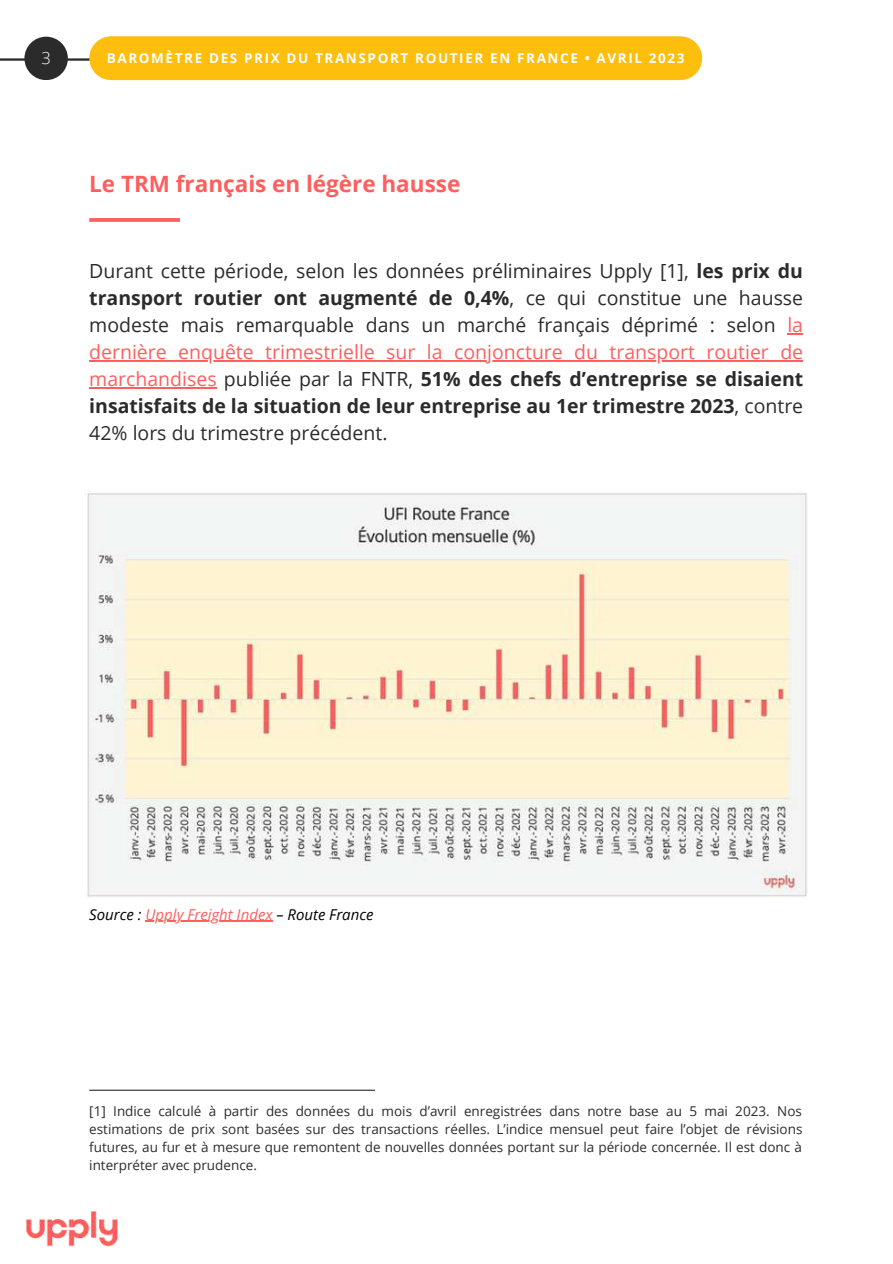
<style>
.page{position:relative;width:893px;height:1264px;background:#fff}
.page>*{position:absolute;margin:0;border:0;box-sizing:border-box;transform-origin:0 0}
.t1{font:700 22.5px "Open Sans";color:#ff5e5e}
.t2{font:19.5px/27px "Open Sans";color:#2b2b2b;text-align:justify}
.t3{font:300 16.5px "Open Sans";color:#fff}
.t4{font:italic 15px "Open Sans";color:#000}
.t5{font:13.5px/18px "Open Sans";color:#2b2b2b;text-align:justify}
.t6{font:700 13.5px "Open Sans";letter-spacing:.12em;color:#fff}
.s1{font-weight:700}
.s2{color:#ff5e5e}
</style>
<div class="page">
<img style="left:26px;top:1211px;width:92px;height:36px">
<svg style="left:787px;top:333px;width:16px;height:1px"></svg>
<hr style="left:89px;top:360px;width:714px;height:1px;background:#ff5e5e">
<hr style="left:89px;top:387px;width:127px;height:1px;background:#ff5e5e">
<svg style="left:89px;top:218px;width:91px;height:4px"></svg>
<img style="left:85px;top:491px;width:722px;height:406px">
<hr style="left:145px;top:920px;width:127px;height:2px;background:#ff5e5e">
<hr style="left:89px;top:1089px;width:286px;height:1px;background:#2b2b2b">
<svg style="left:0;top:58px;width:111px;height:3px"></svg>
<div style="left:24px;top:37px;width:44px;height:43px;background:#2b2b2b;border-radius:50%"></div>
<div style="left:111px;top:36px;width:569px;height:44px;background:#febe0d"></div>
<p class="t3" style="left:41px;top:46px;width:11px">3</p>
<p class="t6" style="left:107px;top:48px;width:579px">BAROMÈTRE DES PRIX DU TRANSPORT ROUTIER EN FRANCE • AVRIL 2023</p>
<p class="t1" style="left:89px;top:168px;width:372px">Le TRM français en légère hausse</p>
<p class="t2" style="left:89px;top:257px;width:715px">Durant cette période, selon les données préliminaires Upply [1], <span class="s1">les prix du transport routier ont augmenté de 0,4%</span>, ce qui constitue une hausse modeste mais remarquable dans un marché français déprimé : selon <span class="s2">la dernière enquête trimestrielle sur la conjoncture du transport routier de marchandises</span> publiée par la FNTR, <span class="s1">51% des chefs d’entreprise se disaient insatisfaits de la situation de leur entreprise au 1er trimestre 2023</span>, contre 42% lors du trimestre précédent.</p>
<p class="t4" style="left:89px;top:903px;width:286px">Source : <span class="s2">Upply Freight Index</span> – Route France</p>
<p class="t5" style="left:89px;top:1101px;width:714px">[1] Indice calculé à partir des données du mois d’avril enregistrées dans notre base au 5 mai 2023. Nos estimations de prix sont basées sur des transactions réelles. L’indice mensuel peut faire l’objet de révisions futures, au fur et à mesure que remontent de nouvelles données portant sur la période concernée. Il est donc à interpréter avec prudence.</p>
</div>
